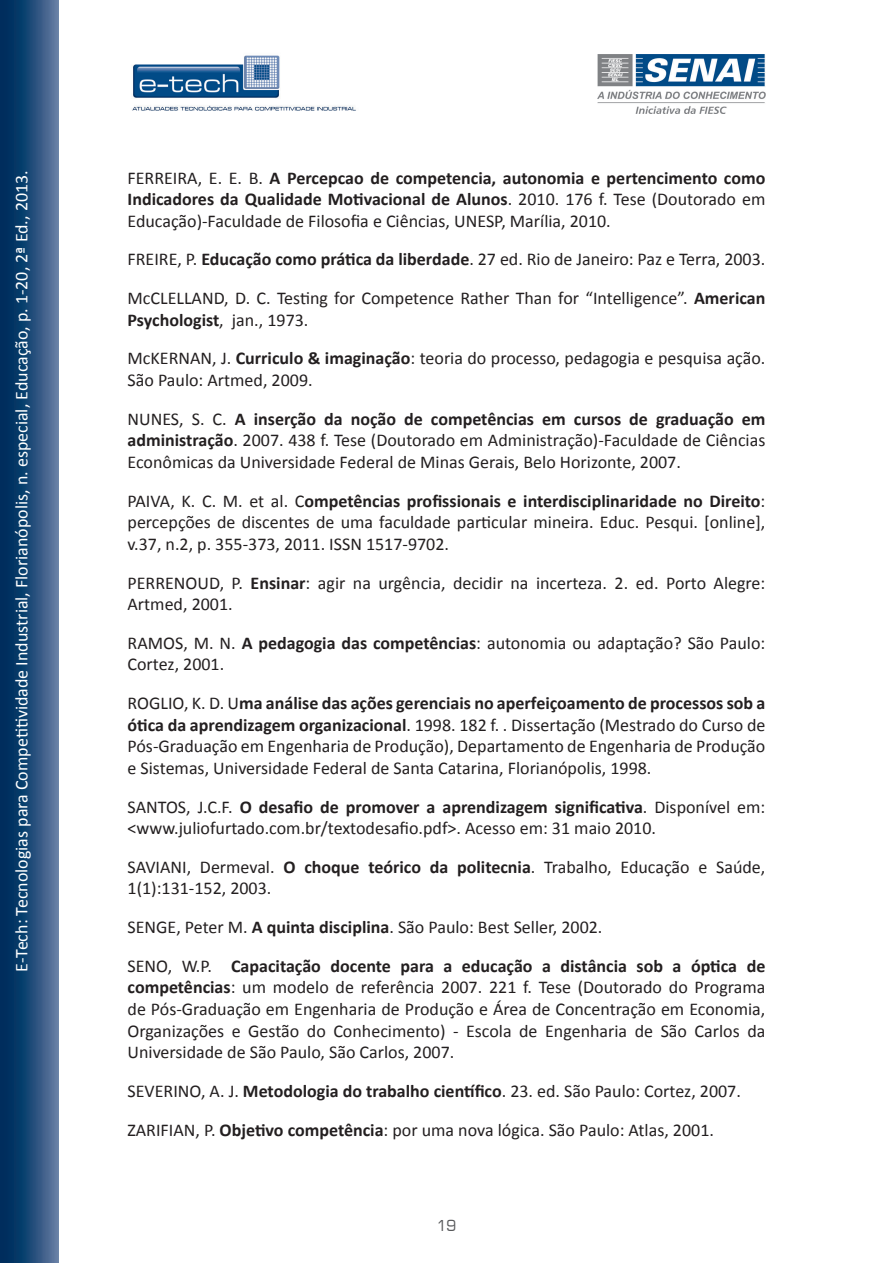
<style>
.page{position:relative;width:893px;height:1263px;background:#fff}
.page>*{position:absolute;margin:0;border:0;box-sizing:border-box;transform-origin:0 0}
.t1{font:18px/21.6px "Calibri";color:#231f20}
.t2{font:18px "Calibri";color:#fff}
.t3{font:15px "Square 721 BT";color:#57585a}
.s1{font-weight:700}
</style>
<div class="page">
<svg style="left:0;top:0;width:58px;height:1263px;background:#214b78"></svg>
<img style="left:132px;top:55px;width:224px;height:56px">
<img style="left:597px;top:55px;width:168px;height:59px">
<p class="t2" style="left:10px;top:972px;width:803px;rotate:-90deg">E-Tech: Tecnologias para Competitividade Industrial, Florianópolis, n. especial, Educação, p. 1-20, 2ª Ed., 2013.</p>
<p class="t1" style="left:128px;top:167px;width:639px;text-align:justify">FERREIRA, E. E. B. <span class="s1">A Percepcao de competencia, autonomia e pertencimento como Indicadores da Qualidade Motivacional de Alunos</span>. 2010. 176 f. Tese (Doutorado em Educação)-Faculdade de Filosofia e Ciências, UNESP, Marília, 2010.</p>
<p class="t1" style="left:128px;top:249px;width:639px">FREIRE, P. <span class="s1">Educação como prática da liberdade</span>. 27 ed. Rio de Janeiro: Paz e Terra, 2003.</p>
<p class="t1" style="left:128px;top:287px;width:639px">McCLELLAND, D. C. Testing for Competence Rather Than for “Intelligence”. <span class="s1">American<br>Psychologist</span>, jan., 1973.</p>
<p class="t1" style="left:128px;top:348px;width:639px">McKERNAN, J. <span class="s1">Curriculo &amp; imaginação</span>: teoria do processo, pedagogia e pesquisa ação.<br>São Paulo: Artmed, 2009.</p>
<p class="t1" style="left:128px;top:408px;width:639px;text-align:justify">NUNES, S. C. <span class="s1">A inserção da noção de competências em cursos de graduação em administração</span>. 2007. 438 f. Tese (Doutorado em Administração)-Faculdade de Ciências Econômicas da Universidade Federal de Minas Gerais, Belo Horizonte, 2007.</p>
<p class="t1" style="left:128px;top:490px;width:639px;text-align:justify">PAIVA, K. C. M. et al. C<span class="s1">ompetências profissionais e interdisciplinaridade no Direito</span>: percepções de discentes de uma faculdade particular mineira. Educ. Pesqui. [online], v.37, n.2, p. 355-373, 2011. ISSN 1517-9702.</p>
<p class="t1" style="left:128px;top:572px;width:639px">PERRENOUD, P. <span class="s1">Ensinar</span>: agir na urgência, decidir na incerteza. 2. ed. Porto Alegre:<br>Artmed, 2001.</p>
<p class="t1" style="left:128px;top:632px;width:639px">RAMOS, M. N. <span class="s1">A pedagogia das competências</span>: autonomia ou adaptação? São Paulo:<br>Cortez, 2001.</p>
<p class="t1" style="left:128px;top:692px;width:639px;text-align:justify">ROGLIO, K. D. U<span class="s1">ma análise das ações gerenciais no aperfeiçoamento de processos sob a ótica da aprendizagem organizacional</span>. 1998. 182 f. . Dissertação (Mestrado do Curso de Pós-Graduação em Engenharia de Produção), Departamento de Engenharia de Produção e Sistemas, Universidade Federal de Santa Catarina, Florianópolis, 1998.</p>
<p class="t1" style="left:128px;top:796px;width:639px">SANTOS, J.C.F. <span class="s1">O desafio de promover a aprendizagem significativa</span>. Disponível em: &lt;www.juliofurtado.com.br/textodesafio.pdf&gt;. Acesso em: 31 maio 2010.</p>
<p class="t1" style="left:128px;top:856px;width:639px">SAVIANI, Dermeval. <span class="s1">O choque teórico da politecnia</span>. Trabalho, Educação e Saúde,<br>1(1):131-152, 2003.</p>
<p class="t1" style="left:128px;top:916px;width:476px">SENGE, Peter M. <span class="s1">A quinta disciplina</span>. São Paulo: Best Seller, 2002.</p>
<p class="t1" style="left:128px;top:955px;width:639px;text-align:justify">SENO, W.P. <span class="s1">Capacitação docente para a educação a distância sob a óptica de competências</span>: um modelo de referência 2007. 221 f. Tese (Doutorado do Programa de Pós-Graduação em Engenharia de Produção e Área de Concentração em Economia, Organizações e Gestão do Conhecimento) - Escola de Engenharia de São Carlos da Universidade de São Paulo, São Carlos, 2007.</p>
<p class="t1" style="left:128px;top:1080px;width:615px">SEVERINO, A. J. <span class="s1">Metodologia do trabalho científico</span>. 23. ed. São Paulo: Cortez, 2007.</p>
<p class="t1" style="left:128px;top:1119px;width:588px">ZARIFIAN, P. <span class="s1">Objetivo competência</span>: por uma nova lógica. São Paulo: Atlas, 2001.</p>
<p class="t3" style="left:436px;top:1216px;width:22px">19</p>
</div>
